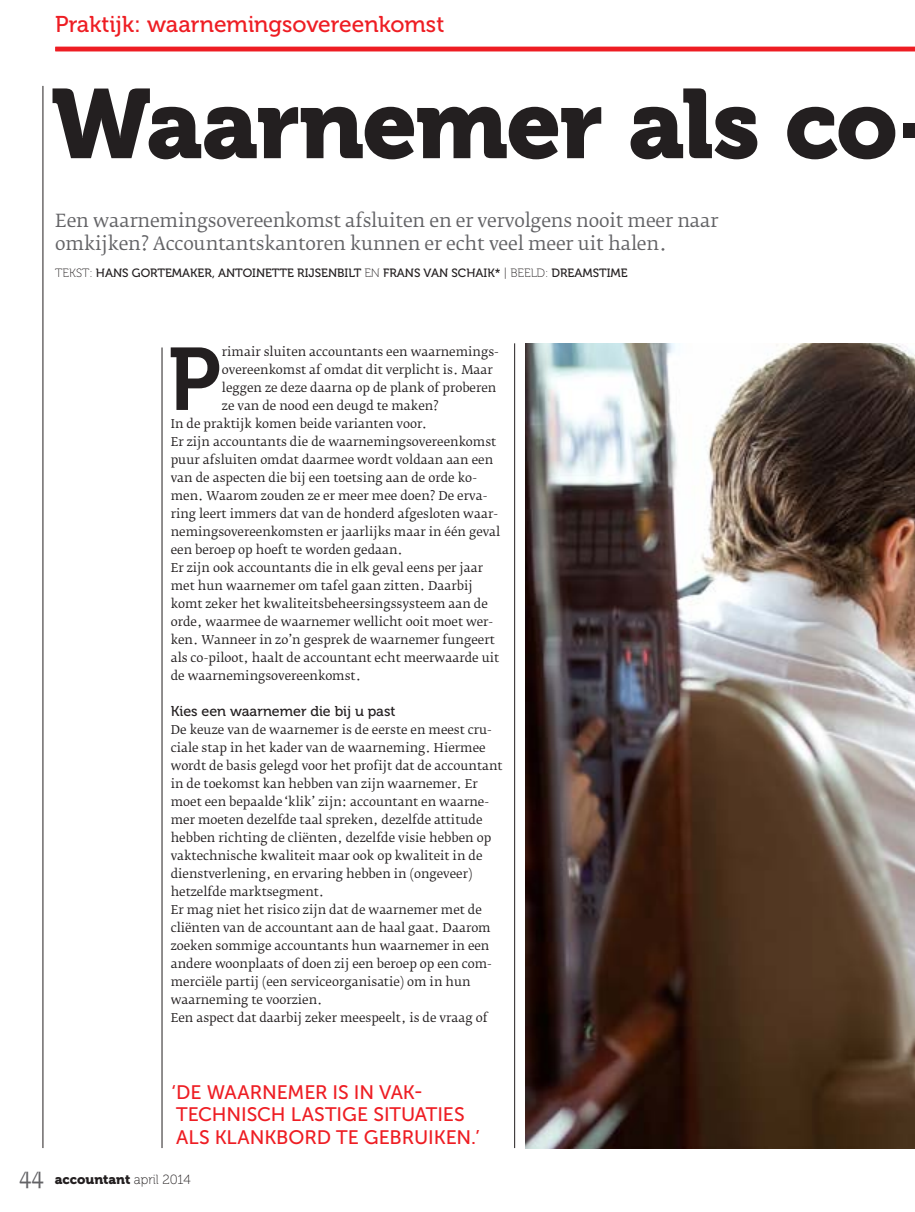
<style>
.page{position:relative;width:915px;height:1212px;background:#fff}
.page>*{position:absolute;margin:0;border:0;box-sizing:border-box;transform-origin:0 0}
.t1{font:97.5px "Museo 900";letter-spacing:-.02em;color:#231f20}
.t2{font:88.05px "Museo 700";color:#231f20}
.t3{font:22.8px "Museo 500";color:#ee1d23}
.t4{font:19.5px/22.5px "Museo Sans 500";letter-spacing:-.005em;color:#ee1d23}
.t5{font:18px/22.5px "Fedra Serif B Std";letter-spacing:-.01em;color:#636366}
.t6{font:14.25px "Museo 500";color:#231f20}
.t7{font:13.2px "Museo 900";color:#231f20}
.t8{font:12px/18px "Fedra Serif B Std";color:#231f20}
.t9{font:12px "Museo 500";color:#231f20}
.s1{font-family:"Museo 100"}
.s2{font-family:"Fedra Serif B Std";font-size:22.5px;color:#636366}
</style>
<div class="page">
<img style="left:525px;top:343px;width:389px;height:805px">
<hr style="left:43px;top:86px;width:1px;height:1062px;background:#231f20">
<hr style="left:55px;top:47px;width:859px;height:4px;background:#ee1d23">
<hr style="left:162px;top:347px;width:1px;height:801px;background:#231f20">
<hr style="left:514px;top:343px;width:1px;height:805px;background:#231f20">
<h3 class="t3" style="left:55px;top:12px;width:390px">Praktijk: waarnemingsovereenkomst</h3>
<h1 class="t1" style="left:51px;top:69px;width:847px">Waarnemer als co</h1>
<h3 class="t5" style="left:55px;top:210px;width:664px">Een waarnemingsovereenkomst afsluiten en er vervolgens nooit meer naar omkijken? Accountantskantoren kunnen er echt veel meer uit halen.</h3>
<p class="t9" style="left:55px;top:266px;width:573px"><span class="s1">TEKST:</span> HANS GORTEMAKER, ANTOINETTE RIJSENBILT <span class="s1">EN</span> FRANS VAN SCHAIK* <span class="s1">| BEELD:</span> DREAMSTIME</p>
<h2 class="t2" style="left:168px;top:330px;width:55px">P</h2>
<p class="t8" style="left:222px;top:343px;width:278px">rimair sluiten accountants een waarnemings-</p>
<p class="t8" style="left:222px;top:361px;width:272px">overeenkomst af omdat dit verplicht is. Maar</p>
<p class="t8" style="left:222px;top:379px;width:276px">leggen ze deze daarna op de plank of proberen</p>
<p class="t8" style="left:222px;top:397px;width:218px">ze van de nood een deugd te maken?</p>
<p class="t8" style="left:171px;top:415px;width:258px">In de praktijk komen beide varianten voor.</p>
<p class="t8" style="left:171px;top:433px;width:327px">Er zijn accountants die de waarnemingsovereenkomst</p>
<p class="t8" style="left:171px;top:451px;width:324px">puur afsluiten omdat daarmee wordt voldaan aan een</p>
<p class="t8" style="left:171px;top:469px;width:307px">van de aspecten die bij een toetsing aan de orde ko-</p>
<p class="t8" style="left:171px;top:487px;width:318px">men. Waarom zouden ze er meer mee doen? De erva-</p>
<p class="t8" style="left:171px;top:505px;width:328px">ring leert immers dat van de honderd afgesloten waar-</p>
<p class="t8" style="left:171px;top:523px;width:331px">nemingsovereenkomsten er jaarlijks maar in één geval</p>
<p class="t8" style="left:171px;top:541px;width:233px">een beroep op hoeft te worden gedaan.</p>
<p class="t8" style="left:171px;top:559px;width:314px">Er zijn ook accountants die in elk geval eens per jaar</p>
<p class="t8" style="left:171px;top:577px;width:303px">met hun waarnemer om tafel gaan zitten. Daarbij</p>
<p class="t8" style="left:171px;top:595px;width:318px">komt zeker het kwaliteitsbeheersingssysteem aan de</p>
<p class="t8" style="left:171px;top:613px;width:324px">orde, waarmee de waarnemer wellicht ooit moet wer-</p>
<p class="t8" style="left:171px;top:631px;width:325px">ken. Wanneer in zo’n gesprek de waarnemer fungeert</p>
<p class="t8" style="left:171px;top:649px;width:330px">als co-piloot, haalt de accountant echt meerwaarde uit</p>
<p class="t8" style="left:171px;top:667px;width:192px">de waarnemingsovereenkomst.</p>
<p class="t6" style="left:171px;top:703px;width:226px">Kies een waarnemer die bij u past</p>
<p class="t8" style="left:171px;top:721px;width:333px">De keuze van de waarnemer is de eerste en meest cru&shy;ciale stap in het kader van de waarneming. Hiermee wordt de basis gelegd voor het profijt dat de accountant in de toekomst kan hebben van zijn waarnemer. Er moet een bepaalde ‘klik’ zijn: accountant en waarne&shy;mer moeten dezelfde taal spreken, dezelfde attitude hebben richting de cliënten, dezelfde visie hebben op vaktechnische kwaliteit maar ook op kwaliteit in de dienstverlening, en ervaring hebben in (ongeveer) hetzelfde marktsegment.<br>Er mag niet het risico zijn dat de waarnemer met de cliënten van de accountant aan de haal gaat. Daarom zoeken sommige accountants hun waarnemer in een andere woonplaats of doen zij een beroep op een com&shy;merciële partij (een serviceorganisatie) om in hun waarneming te voorzien.<br>Een aspect dat daarbij zeker meespeelt, is de vraag of</p>
<h3 class="t4" style="left:171px;top:1081px;width:309px">‘DE WAARNEMER IS IN VAK-<br>TECHNISCH LASTIGE SITUATIES<br>ALS KLANKBORD TE GEBRUIKEN.’</h3>
<p class="t7" style="left:19px;top:1172px;width:173px"><span class="s2">44</span> accountant <span class="s1">april 2014</span></p>
</div>
